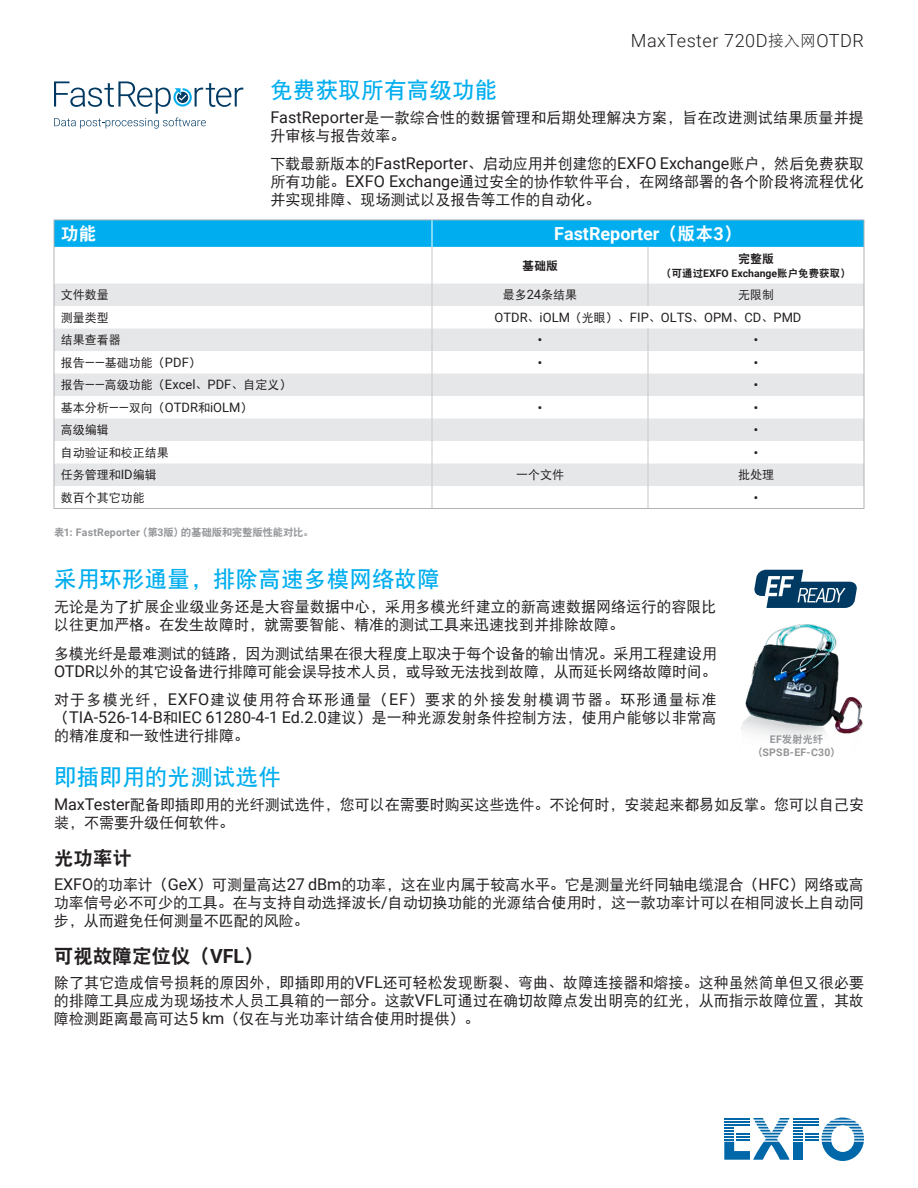
<style>
.page{position:relative;width:918px;height:1188px;background:#fff}
.page>*{position:absolute;margin:0;border:0;box-sizing:border-box;transform-origin:0 0}
.t1{font:22.5px "DF Hei W7";letter-spacing:.01em;color:#00aeef}
.t2{font:19.5px "DF Hei W9";color:#231f20}
.t3{font:300 18.15px "Roboto";letter-spacing:.025em;color:#231f20}
.t4{font:700 18px "Roboto";color:#fff}
.t5{font:18px "DF Hei W9";color:#fff}
.t6{font:16.2px "Roboto";color:#231f20}
.t7{font:15px/18px "DF Hei W5";color:#231f20}
.t8{font:15px/18px "DF Hei W5";letter-spacing:-.02em;color:#231f20}
.t9{font:15px "DF Hei W5";letter-spacing:.085em;color:#231f20}
.t10{font:12.9px "Roboto";color:#231f20}
.t11{font:12px "DF Hei W5";color:#231f20}
.t12{font:700 12px "Roboto";color:#231f20}
.t13{font:12px "DF Hei W9";color:#231f20}
.t14{font:10.5px "DF Hei W9";letter-spacing:-.025em;color:#939598}
.t15{font:700 10.5px "Roboto";color:#231f20}
.t16{font:700 10.5px "Roboto";letter-spacing:.03em;color:#939598}
.s1{font-family:"DF Hei W3";font-weight:400;font-size:15.75px}
.s2{font-family:"Roboto";font-size:16.2px}
.s3{font-family:"DF Hei W9";font-weight:400}
.s4{font-family:"Roboto";font-size:12.9px}
.s5{font-family:"DF Hei W5";font-size:12px}
.s6{font-family:"Roboto";font-weight:700}
.s7{font-family:"DF Hei W5";font-size:15px}
</style>
<div class="page">
<svg style="left:724px;top:1118px;width:140px;height:43px"></svg>
<hr style="left:724px;top:1124px;width:26px;height:2px;background:#0068a9">
<svg style="left:55px;top:247px;width:809px;height:261px"></svg>
<svg style="left:55px;top:284px;width:809px;height:202px;fill:#e6e7e9"></svg>
<hr style="left:54px;top:247px;width:1px;height:37px;background:#b2b3b7">
<hr style="left:864px;top:247px;width:1px;height:37px;background:#b2b3b7">
<svg style="left:54px;top:284px;width:1px;height:224px"></svg>
<hr style="left:54px;top:508px;width:378px;height:1px;background:#b2b3b7">
<hr style="left:432px;top:508px;width:216px;height:1px;background:#b2b3b7">
<hr style="left:648px;top:508px;width:216px;height:1px;background:#b2b3b7">
<hr style="left:432px;top:247px;width:1px;height:37px;background:#c7c8ca">
<hr style="left:648px;top:247px;width:1px;height:37px;background:#c7c8ca">
<svg style="left:648px;top:284px;width:1px;height:22px"></svg>
<svg style="left:432px;top:284px;width:1px;height:224px"></svg>
<svg style="left:648px;top:329px;width:1px;height:179px"></svg>
<svg style="left:864px;top:284px;width:1px;height:224px"></svg>
<svg style="left:54px;top:220px;width:811px;height:27px;background:#04aeee"></svg>
<svg style="left:754px;top:570px;width:103px;height:38px"></svg>
<img style="left:741px;top:624px;width:122px;height:114px">
<svg style="left:54px;top:81px;width:189px;height:48px"></svg>
<p class="t3" style="left:631px;top:28px;width:235px">MaxTester 720D<span class="s1">接入网</span>OTDR</p>
<h1 class="t1" style="left:270px;top:79px;width:229px">免费获取所有高级功能</h1>
<p class="t7" style="left:270px;top:108px;width:595px"><span class="s2">FastReporter</span>是一款综合性的数据管理和后期处理解决方案，旨在改进测试结果质量并提升审核与报告效率。</p>
<p class="t7" style="left:270px;top:155px;width:595px;text-align:justify">下载最新版本的<span class="s2">FastReporter</span>、启动应用并创建您的<span class="s2">EXFO Exchange</span>账户，然后免费获取所有功能。<span class="s2">EXFO Exchange</span>通过安全的协作软件平台，在网络部署的各个阶段将流程优化并实现排障、现场测试以及报告等工作的自动化。</p>
<p class="t5" style="left:61px;top:225px;width:37px">功能</p>
<p class="t4" style="left:554px;top:221px;width:189px">FastReporter<span class="s3">（版本</span>3<span class="s3">）</span></p>
<p class="t13" style="left:522px;top:259px;width:37px">基础版</p>
<p class="t13" style="left:738px;top:252px;width:37px">完整版</p>
<p class="t15" style="left:661px;top:266px;width:191px"><span class="s3">（可通过</span>EXFO Exchange<span class="s3">账户免费获取）</span></p>
<p class="t11" style="left:61px;top:289px;width:49px">文件数量</p>
<p class="t11" style="left:503px;top:289px;width:76px">最多<span class="s4">24</span>条结果</p>
<p class="t11" style="left:738px;top:289px;width:37px">无限制</p>
<p class="t11" style="left:61px;top:311px;width:49px">测量类型</p>
<p class="t10" style="left:495px;top:308px;width:308px">OTDR<span class="s5">、</span>iOLM<span class="s5">（光眼）、</span>FIP<span class="s5">、</span>OLTS<span class="s5">、</span>OPM<span class="s5">、</span>CD<span class="s5">、</span>PMD</p>
<p class="t11" style="left:61px;top:334px;width:61px">结果查看器</p>
<p class="t12" style="left:538px;top:332px;width:6px">•</p>
<p class="t12" style="left:754px;top:332px;width:6px">•</p>
<p class="t11" style="left:61px;top:356px;width:142px">报告<span class="s4">——</span>基础功能（<span class="s4">PDF</span>）</p>
<p class="t12" style="left:538px;top:354px;width:6px">•</p>
<p class="t12" style="left:754px;top:354px;width:6px">•</p>
<p class="t11" style="left:61px;top:379px;width:232px">报告<span class="s4">——</span>高级功能（<span class="s4">Excel</span>、<span class="s4">PDF</span>、自定义）</p>
<p class="t12" style="left:754px;top:377px;width:6px">•</p>
<p class="t10" style="left:61px;top:398px;width:193px"><span class="s5">基本分析</span>——<span class="s5">双向（</span>OTDR<span class="s5">和</span>iOLM<span class="s5">）</span></p>
<p class="t12" style="left:538px;top:399px;width:6px">•</p>
<p class="t12" style="left:754px;top:399px;width:6px">•</p>
<p class="t11" style="left:61px;top:424px;width:49px">高级编辑</p>
<p class="t12" style="left:754px;top:422px;width:6px">•</p>
<p class="t11" style="left:61px;top:446px;width:109px">自动验证和校正结果</p>
<p class="t12" style="left:754px;top:444px;width:6px">•</p>
<p class="t11" style="left:61px;top:469px;width:98px">任务管理和<span class="s4">ID</span>编辑</p>
<p class="t11" style="left:516px;top:469px;width:49px">一个文件</p>
<p class="t11" style="left:738px;top:469px;width:37px">批处理</p>
<p class="t11" style="left:61px;top:491px;width:85px">数百个其它功能</p>
<p class="t12" style="left:754px;top:489px;width:6px">•</p>
<p class="t14" style="left:54px;top:527px;width:261px">表<span class="s6">1</span>：<span class="s6">FastReporter</span>（第<span class="s6">3</span>版）的基础版和完整版性能对比。</p>
<h1 class="t1" style="left:54px;top:568px;width:388px">采用环形通量，排除高速多模网络故障</h1>
<p class="t7" style="left:54px;top:598px;width:664px">无论是为了扩展企业级业务还是大容量数据中心，采用多模光纤建立的新高速数据网络运行的容限比以往更加严格。在发生故障时，就需要智能、精准的测试工具来迅速找到并排除故障。</p>
<p class="t8" style="left:54px;top:644px;width:664px">多模光纤是最难测试的链路，因为测试结果在很大程度上取决于每个设备的输出情况。采用工程建设用<br><span class="s2">OTDR</span>以外的其它设备进行排障可能会误导技术人员，或导致无法找到故障，从而延长网络故障时间。</p>
<p class="t9" style="left:54px;top:692px;width:664px">对于多模光纤，<span class="s2">EXFO</span>建议使用符合环形通量（<span class="s2">EF</span>）要求的外接发射模调节器。环形通量标准</p>
<p class="t6" style="left:54px;top:706px;width:664px"><span class="s7">（</span>TIA‑526-14-B<span class="s7">和</span>IEC 61280‑4‑1 Ed.2.0<span class="s7">建议）是一种光源发射条件控制方法，使用户能够以非常高</span></p>
<p class="t7" style="left:54px;top:726px;width:196px">的精准度和一致性进行排障。</p>
<h1 class="t1" style="left:54px;top:766px;width:229px">即插即用的光测试选件</h1>
<p class="t7" style="left:54px;top:796px;width:812px"><span class="s2">MaxTester</span>配备即插即用的光纤测试选件，您可以在需要时购买这些选件。不论何时，安装起来都易如反掌。您可以自己安装，不需要升级任何软件。</p>
<h2 class="t2" style="left:54px;top:848px;width:79px">光功率计</h2>
<p class="t7" style="left:54px;top:876px;width:812px;text-align:justify"><span class="s2">EXFO</span>的功率计（<span class="s2">GeX</span>）可测量高达<span class="s2">27 dBm</span>的功率，这在业内属于较高水平。它是测量光纤同轴电缆混合（<span class="s2">HFC</span>）网络或高功率信号必不可少的工具。在与支持自动选择波长<span class="s2">/</span>自动切换功能的光源结合使用时，这一款功率计可以在相同波长上自动同步，从而避免任何测量不匹配的风险。</p>
<h2 class="t2" style="left:54px;top:946px;width:211px">可视故障定位仪（<span class="s6">VFL</span>）</h2>
<p class="t7" style="left:54px;top:973px;width:812px;text-align:justify">除了其它造成信号损耗的原因外，即插即用的<span class="s2">VFL</span>还可轻松发现断裂、弯曲、故障连接器和熔接。这种虽然简单但又很必要的排障工具应成为现场技术人员工具箱的一部分。这款<span class="s2">VFL</span>可通过在确切故障点发出明亮的红光，从而指示故障位置，其故障检测距离最高可达<span class="s2">5 km</span>（仅在与光功率计结合使用时提供）。</p>
<p class="t14" style="left:770px;top:734px;width:55px"><span class="s6">EF</span>发射光纤</p>
<p class="t16" style="left:753px;top:745px;width:89px"><span class="s3">（</span>SPSB-EF-C30<span class="s3">）</span></p>
</div>
